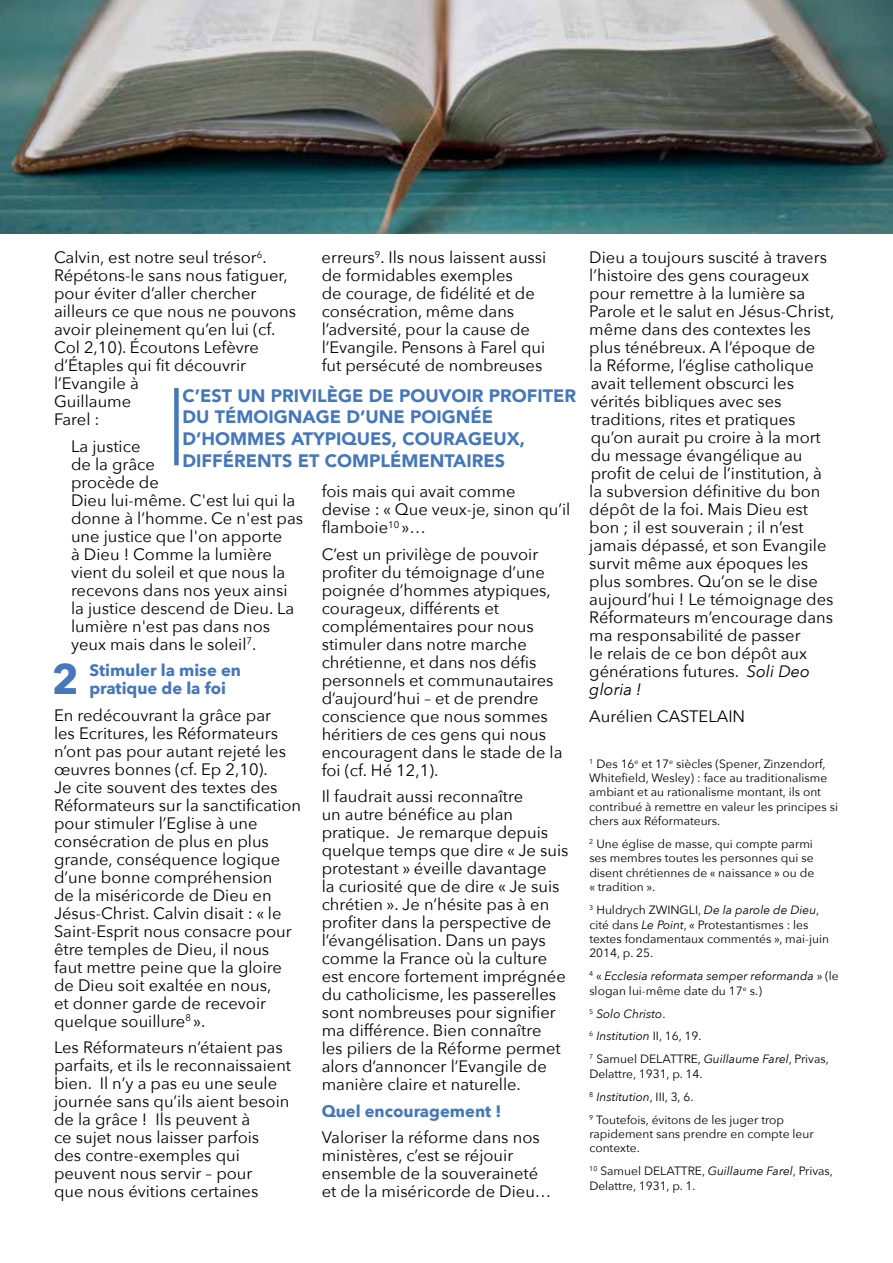
<style>
.page{position:relative;width:893px;height:1263px;background:#fff}
.page>*{position:absolute;margin:0;border:0;box-sizing:border-box;transform-origin:0 0}
.t1{font:700 41.85px "Avenir Next";color:#47b}
.t2{font:900 18px/21.6px "Avenir";color:#47b}
.t3{font:16.5px/18px "Avenir Next";color:#000}
.t4{font:700 16.5px/18px "Avenir Next";color:#47b}
.t5{font:12px/14.4px "Avenir Next";color:#000}
.t6{font:italic 12px/23px "Avenir Next";color:#000}
.s1{font-style:italic}
.s2{font-style:normal}
</style>
<div class="page">
<img style="left:0;top:0;width:893px;height:234px">
<div style="left:174px;top:388px;width:5px;height:77px;background:#47b"></div>
<p class="t3" style="left:54px;top:248px;width:244px">Calvin, est notre seul trésor<sup>6</sup>.<br>Répétons-le sans nous fatiguer, pour éviter d’aller chercher ailleurs ce que nous ne pouvons avoir pleinement qu’en lui (cf.<br>Col 2,10). Écoutons Lefèvre d’Étaples qui fit découvrir l’Evangile à<br>Guillaume<br>Farel :</p>
<p class="t3" style="left:71px;top:436px;width:234px">La justice<br>de la grâce<br>procède de<br>Dieu lui-même. C'est lui qui la donne à l’homme. Ce n'est pas une justice que l'on apporte<br>à Dieu ! Comme la lumière vient du soleil et que nous la recevons dans nos yeux ainsi la justice descend de Dieu. La lumière n'est pas dans nos yeux mais dans le soleil<sup>7</sup>.</p>
<h1 class="t1" style="left:52px;top:643px;width:29px">2</h1>
<p class="t4" style="left:89px;top:661px;width:153px">Stimuler la mise en pratique de la foi</p>
<p class="t3" style="left:54px;top:705px;width:249px">En redécouvrant la grâce par<br>les Ecritures, les Réformateurs n’ont pas pour autant rejeté les œuvres bonnes (cf. Ep 2,10).<br>Je cite souvent des textes des<br>Réformateurs sur la sanctification pour stimuler l’Eglise à une consécration de plus en plus grande, conséquence logique d’une bonne compréhension<br>de la miséricorde de Dieu en<br>Jésus-Christ. Calvin disait : « le<br>Saint-Esprit nous consacre pour être temples de Dieu, il nous faut mettre peine que la gloire de Dieu soit exaltée en nous,<br>et donner garde de recevoir quelque souillure<sup>8</sup> ».</p>
<p class="t3" style="left:54px;top:1038px;width:239px">Les Réformateurs n’étaient pas parfaits, et ils le reconnaissaient bien. Il n’y a pas eu une seule journée sans qu’ils aient besoin de la grâce ! Ils peuvent à<br>ce sujet nous laisser parfois<br>des contre-exemples qui peuvent nous servir – pour<br>que nous évitions certaines</p>
<p class="t3" style="left:322px;top:248px;width:226px">erreurs<sup>9</sup>. Ils nous laissent aussi de formidables exemples<br>de courage, de fidélité et de consécration, même dans l’adversité, pour la cause de l’Evangile. Pensons à Farel qui fut persécuté de nombreuses</p>
<p class="t2" style="left:182px;top:384px;width:395px">C’EST UN PRIVILÈGE DE POUVOIR PROFITER DU TÉMOIGNAGE D’UNE POIGNÉE D’HOMMES ATYPIQUES, COURAGEUX, DIFFÉRENTS ET COMPLÉMENTAIRES</p>
<p class="t3" style="left:322px;top:482px;width:250px">fois mais qui avait comme<br>devise : « Que veux-je, sinon qu’il flamboie<sup>10</sup> »…</p>
<p class="t3" style="left:322px;top:544px;width:242px">C’est un privilège de pouvoir profiter du témoignage d’une poignée d’hommes atypiques, courageux, différents et complémentaires pour nous stimuler dans notre marche chrétienne, et dans nos défis personnels et communautaires d’aujourd’hui – et de prendre conscience que nous sommes héritiers de ces gens qui nous encouragent dans le stade de la foi (cf. Hé 12,1).</p>
<p class="t3" style="left:322px;top:787px;width:248px">Il faudrait aussi reconnaître<br>un autre bénéfice au plan pratique. Je remarque depuis quelque temps que dire « Je suis protestant » éveille davantage<br>la curiosité que de dire « Je suis chrétien ». Je n’hésite pas à en profiter dans la perspective de l’évangélisation. Dans un pays comme la France où la culture est encore fortement imprégnée du catholicisme, les passerelles sont nombreuses pour signifier ma différence. Bien connaître<br>les piliers de la Réforme permet alors d’annoncer l’Evangile de manière claire et naturelle.</p>
<p class="t4" style="left:322px;top:1102px;width:181px">Quel encouragement !</p>
<p class="t3" style="left:322px;top:1128px;width:231px">Valoriser la réforme dans nos ministères, c’est se réjouir ensemble de la souveraineté et de la miséricorde de Dieu…</p>
<p class="t3" style="left:589px;top:248px;width:247px">Dieu a toujours suscité à travers l’histoire des gens courageux pour remettre à la lumière sa<br>Parole et le salut en Jésus-Christ, même dans des contextes les plus ténébreux. A l’époque de<br>la Réforme, l’église catholique avait tellement obscurci les vérités bibliques avec ses traditions, rites et pratiques qu’on aurait pu croire à la mort du message évangélique au profit de celui de l’institution, à la subversion définitive du bon dépôt de la foi. Mais Dieu est bon ; il est souverain ; il n’est jamais dépassé, et son Evangile survit même aux époques les plus sombres. Qu’on se le dise aujourd’hui ! Le témoignage des<br>Réformateurs m’encourage dans ma responsabilité de passer<br>le relais de ce bon dépôt aux générations futures. <span class="s1">Soli Deo gloria !</span></p>
<p class="t3" style="left:589px;top:706px;width:157px">Aurélien CASTELAIN</p>
<p class="t5" style="left:589px;top:756px;width:250px"><sup>1</sup> Des 16<sup>e</sup> et 17<sup>e</sup> siècles (Spener, Zinzendorf, Whitefield, Wesley) : face au traditionalisme ambiant et au rationalisme montant, ils ont contribué à remettre en valeur les principes si chers aux Réformateurs.</p>
<p class="t5" style="left:589px;top:836px;width:227px"><sup>2</sup> Une église de masse, qui compte parmi ses membres toutes les personnes qui se disent chrétiennes de « naissance » ou de « tradition ».</p>
<p class="t5" style="left:589px;top:902px;width:241px"><sup>3</sup> Huldrych ZWINGLI, <span class="s1">De la parole de Dieu</span>, cité dans <span class="s1">Le Point</span>, « Protestantismes : les textes fondamentaux commentés », mai-juin 2014, p. 25.</p>
<p class="t6" style="left:589px;top:968px;width:251px;line-height:14.4px"><sup>4</sup> <span class="s2">«</span> Ecclesia reformata semper reformanda <span class="s2">» (le slogan lui-même date du 17</span><sup>e</sup> <span class="s2">s.)</span></p>
<p class="t6" style="left:589px;top:1001px;width:241px"><sup>5</sup> Solo Christo<span class="s2">.<br></span><sup>6</sup> Institution <span class="s2">II, 16, 19.<br></span><sup>7</sup> <span class="s2">Samuel DELATTRE,</span> Guillaume Farel<span class="s2">, Privas,</span></p>
<p class="t5" style="left:589px;top:1061px;width:196px;line-height:23px">Delattre, 1931, p. 14.<br><sup>8</sup> <span class="s1">Institution</span>, III, 3, 6.<br><sup>9</sup> Toutefois, évitons de les juger trop</p>
<p class="t5" style="left:589px;top:1126px;width:226px">rapidement sans prendre en compte leur contexte.</p>
<p class="t5" style="left:589px;top:1163px;width:245px"><sup>10</sup> Samuel DELATTRE, <span class="s1">Guillaume Farel</span>, Privas,<br>Delattre, 1931, p. 1.</p>
</div>
